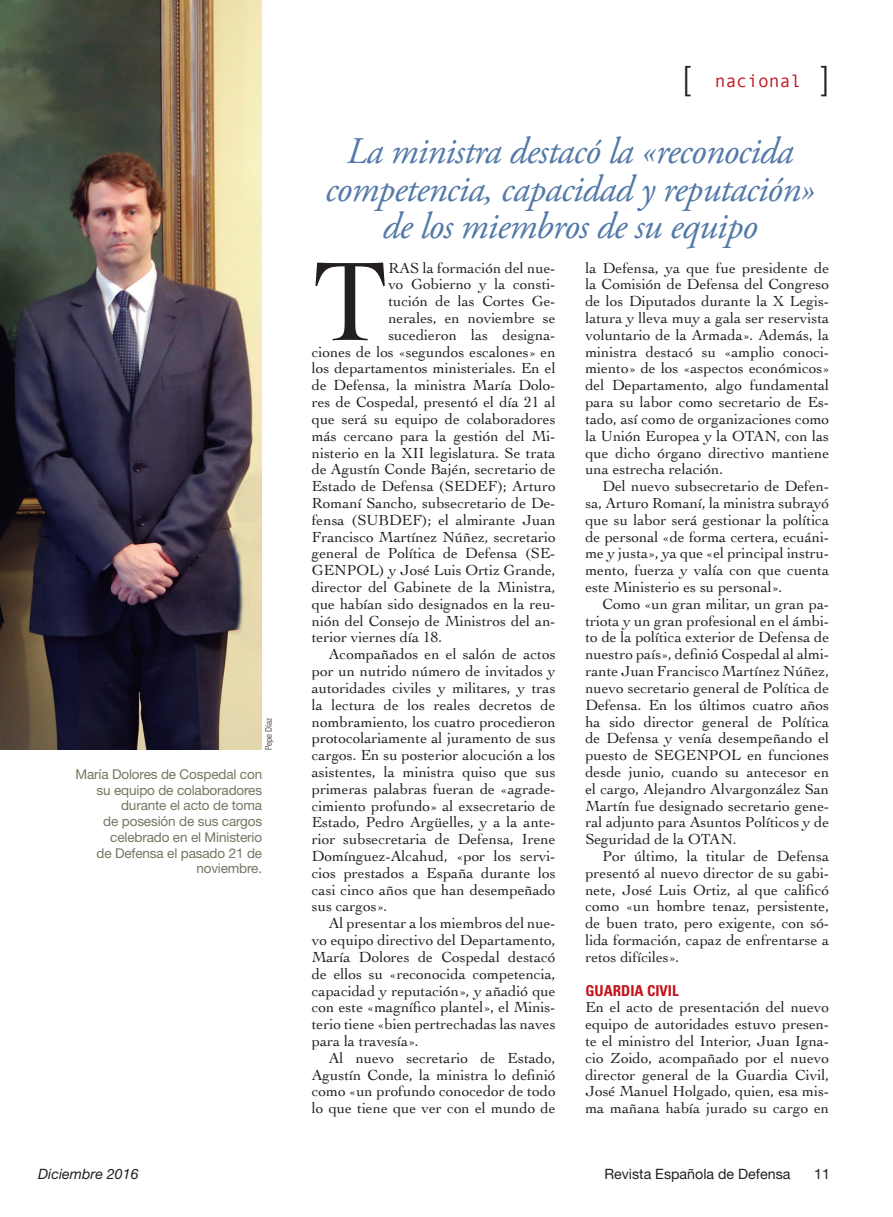
<style>
.page{position:relative;width:893px;height:1217px;background:#fff}
.page>*{position:absolute;margin:0;border:0;box-sizing:border-box;transform-origin:0 0}
.Texto_general{font:118.05px "Cochin";color:#231f20}
.Sumarioaviación{font:italic 37.5px/37.5px "Adobe Garamond Pro";letter-spacing:-.02em;color:#5379a8;text-align:center}
.t1{font:300 33px "Helvetica Neue";color:#231f20}
.t2{font:18px "Monotypecom";color:#c4121a}
.Texto_general-2{font:15.3px/16.8px "Cochin";color:#231f20;text-align:justify}
.Ladillo{font:700 condensed 15px "Univers";color:#c4121a}
.t3{font:14.25px "Helvetica Neue";color:#231f20}
.t4{font:italic 14.25px "Helvetica Neue";color:#231f20}
.Pie_de_foto{font:13.5px/15.8px "Helvetica Neue";letter-spacing:-.01em;color:#767561;text-align:right}
.Crédito_foto{font:300 condensed 9px "Univers";letter-spacing:-.005em;color:#231f20}
.s1{font-family:"Helvetica Neue";font-weight:300;font-size:33px;color:#231f20}
</style>
<div class="page">
<img style="left:0;top:0;width:262px;height:749px">
<p class="Crédito_foto" style="left:263px;top:749px;width:33px;rotate:-90deg">Pepe Díaz</p>
<p class="Pie_de_foto" style="left:75px;top:765px;width:188px">María Dolores de Cospedal con su equipo de colaboradores durante el acto de toma<br>de posesión de sus cargos celebrado en el Ministerio<br>de Defensa el pasado 21 de noviembre.</p>
<p class="t4" style="left:38px;top:1164px;width:102px">Diciembre 2016</p>
<p class="t1" style="left:683px;top:58px;width:9px">[</p>
<p class="t2" style="left:715px;top:71px;width:116px">nacional <span class="s1">]</span></p>
<p class="Sumarioaviación" style="left:325px;top:134px;width:492px">La ministra destacó la «reconocida competencia, capacidad y reputación» de los miembros de su equipo</p>
<p class="Texto_general" style="left:312px;top:222px;width:78px">T</p>
<p class="Texto_general-2" style="left:388px;top:258px;width:169px">RAS la formación del nue-</p>
<p class="Texto_general-2" style="left:388px;top:275px;width:169px">vo Gobierno y la consti-</p>
<p class="Texto_general-2" style="left:388px;top:292px;width:169px">tución de las Cortes Ge-</p>
<p class="Texto_general-2" style="left:388px;top:309px;width:169px">nerales, en noviembre se</p>
<p class="Texto_general-2" style="left:388px;top:326px;width:169px">sucedieron las designa-</p>
<p class="Texto_general-2" style="left:312px;top:342px;width:245px">ciones de los «segundos escalones» en</p>
<p class="Texto_general-2" style="left:312px;top:359px;width:245px">los departamentos ministeriales. En el</p>
<p class="Texto_general-2" style="left:312px;top:376px;width:245px">de Defensa, la ministra María Dolo-</p>
<p class="Texto_general-2" style="left:312px;top:393px;width:245px">res de Cospedal, presentó el día 21 al</p>
<p class="Texto_general-2" style="left:312px;top:410px;width:245px">que será su equipo de colaboradores</p>
<p class="Texto_general-2" style="left:312px;top:426px;width:245px">más cercano para la gestión del Mi-</p>
<p class="Texto_general-2" style="left:312px;top:443px;width:245px">nisterio en la XII legislatura. Se trata</p>
<p class="Texto_general-2" style="left:312px;top:460px;width:245px">de Agustín Conde Bajén, secretario de</p>
<p class="Texto_general-2" style="left:312px;top:477px;width:245px">Estado de Defensa (SEDEF); Arturo</p>
<p class="Texto_general-2" style="left:312px;top:494px;width:245px">Romaní Sancho, subsecretario de De-</p>
<p class="Texto_general-2" style="left:312px;top:510px;width:245px">fensa (SUBDEF); el almirante Juan</p>
<p class="Texto_general-2" style="left:312px;top:527px;width:245px">Francisco Martínez Núñez, secretario</p>
<p class="Texto_general-2" style="left:312px;top:544px;width:245px">general de Política de Defensa (SE-</p>
<p class="Texto_general-2" style="left:312px;top:561px;width:245px">GENPOL) y José Luis Ortiz Grande,</p>
<p class="Texto_general-2" style="left:312px;top:578px;width:245px">director del Gabinete de la Ministra,</p>
<p class="Texto_general-2" style="left:312px;top:594px;width:245px">que habían sido designados en la reu-</p>
<p class="Texto_general-2" style="left:312px;top:611px;width:245px">nión del Consejo de Ministros del an-</p>
<p class="Texto_general-2" style="left:312px;top:628px;width:132px">terior viernes día 18.</p>
<p class="Texto_general-2" style="left:312px;top:645px;width:245px;text-indent:17px">Acompañados en el salón de actos por un nutrido número de invitados y autoridades civiles y militares, y tras la lectura de los reales decretos de nombramiento, los cuatro procedieron protocolariamente al juramento de sus cargos. En su posterior alocución a los asistentes, la ministra quiso que sus primeras palabras fueran de «agrade&shy;cimiento profundo» al exsecretario de Estado, Pedro Argüelles, y a la ante&shy;rior subsecretaria de Defensa, Irene Domínguez-Alcahud, «por los servi&shy;cios prestados a España durante los casi cinco años que han desempeñado sus cargos».</p>
<p class="Texto_general-2" style="left:312px;top:914px;width:245px;text-indent:17px">Al presentar a los miembros del nue&shy;vo equipo directivo del Departamento, María Dolores de Cospedal destacó de ellos su «reconocida competencia, capacidad y reputación», y añadió que con este «magnífico plantel», el Minis&shy;terio tiene «bien pertrechadas las naves para la travesía».</p>
<p class="Texto_general-2" style="left:312px;top:1048px;width:245px;text-indent:17px">Al nuevo secretario de Estado, Agustín Conde, la ministra lo definió como «un profundo conocedor de todo lo que tiene que ver con el mundo de</p>
<p class="Texto_general-2" style="left:585px;top:258px;width:245px">la Defensa, ya que fue presidente de la Comisión de Defensa del Congreso de los Diputados durante la X Legis&shy;latura y lleva muy a gala ser reservista voluntario de la Armada». Además, la ministra destacó su «amplio conoci&shy;miento» de los «aspectos económicos» del Departamento, algo fundamental para su labor como secretario de Es&shy;tado, así como de organizaciones como la Unión Europea y la OTAN, con las que dicho órgano directivo mantiene una estrecha relación.</p>
<p class="Texto_general-2" style="left:585px;top:477px;width:245px;text-indent:17px">Del nuevo subsecretario de Defen&shy;sa, Arturo Romaní, la ministra subrayó que su labor será gestionar la política de personal «de forma certera, ecuáni&shy;me y justa», ya que «el principal instru&shy;mento, fuerza y valía con que cuenta este Ministerio es su personal».</p>
<p class="Texto_general-2" style="left:585px;top:594px;width:245px;text-indent:17px">Como «un gran militar, un gran pa&shy;triota y un gran profesional en el ámbi&shy;to de la política exterior de Defensa de nuestro país», definió Cospedal al almi&shy;rante Juan Francisco Martínez Núñez, nuevo secretario general de Política de Defensa. En los últimos cuatro años ha sido director general de Política de Defensa y venía desempeñando el puesto de SEGENPOL en funciones desde junio, cuando su antecesor en el cargo, Alejandro Alvargonzález San Martín fue designado secretario gene&shy;ral adjunto para Asuntos Políticos y de Seguridad de la OTAN.</p>
<p class="Texto_general-2" style="left:585px;top:846px;width:245px;text-indent:17px">Por último, la titular de Defensa presentó al nuevo director de su gabi&shy;nete, José Luis Ortiz, al que calificó como «un hombre tenaz, persistente, de buen trato, pero exigente, con só&shy;lida formación, capaz de enfrentarse a retos difíciles».</p>
<p class="Ladillo" style="left:585px;top:980px;width:95px">GUARDIA CIVIL</p>
<p class="Texto_general-2" style="left:585px;top:998px;width:245px">En el acto de presentación del nuevo equipo de autoridades estuvo presen&shy;te el ministro del Interior, Juan Igna&shy;cio Zoido, acompañado por el nuevo director general de la Guardia Civil, José Manuel Holgado, quien, esa mis&shy;ma mañana había jurado su cargo en</p>
<p class="t3" style="left:604px;top:1164px;width:188px">Revista Española de Defensa</p>
<p class="t3" style="left:814px;top:1164px;width:17px">11</p>
</div>
